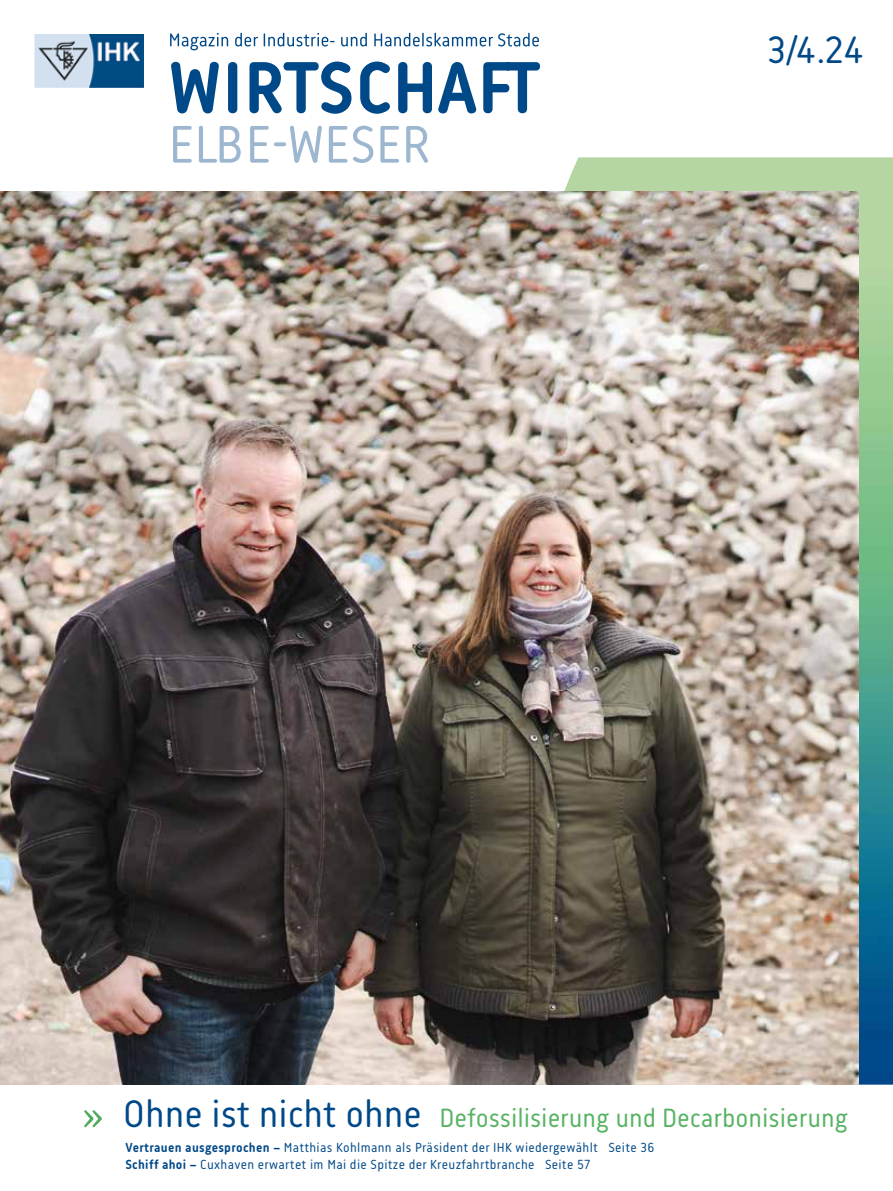
<style>
.page{position:relative;width:893px;height:1191px;background:#fff}
.page>*{position:absolute;margin:0;border:0;box-sizing:border-box;transform-origin:0 0}
.t1{font:39px "Korb";color:#004988}
.t2{font:27px "Korb";color:#57b363}
.t3{font:13.5px/16.5px "Korb";letter-spacing:.025em;color:#004988}
.s1{font-size:39px;color:#004988}
.s2{font-weight:700}
</style>
<div class="page">
<img style="left:564px;top:157px;width:329px;height:927px">
<svg style="left:84px;top:1110px;width:18px;height:17px"></svg>
<img style="left:34px;top:34px;width:110px;height:53px">
<svg style="left:171px;top:62px;width:369px;height:52px"></svg>
<svg style="left:170px;top:33px;width:369px;height:17px"></svg>
<svg style="left:173px;top:126px;width:255px;height:37px"></svg>
<img style="left:0;top:191px;width:859px;height:893px">
<h1 class="t1" style="left:767px;top:28px;width:98px">3/4.24</h1>
<h2 class="t2" style="left:123px;top:1102px;width:726px"><span class="s1">Ohne ist nicht ohne</span> Defossilisierung und Decarbonisierung</h2>
<p class="t3" style="left:125px;top:1139px;width:530px"><span class="s2">Vertrauen ausgesprochen –</span> Matthias Kohlmann als Präsident der IHK wiedergewählt Seite 36<br><span class="s2">Schiff ahoi –</span> Cuxhaven erwartet im Mai die Spitze der Kreuzfahrtbranche Seite 57</p>
</div>
